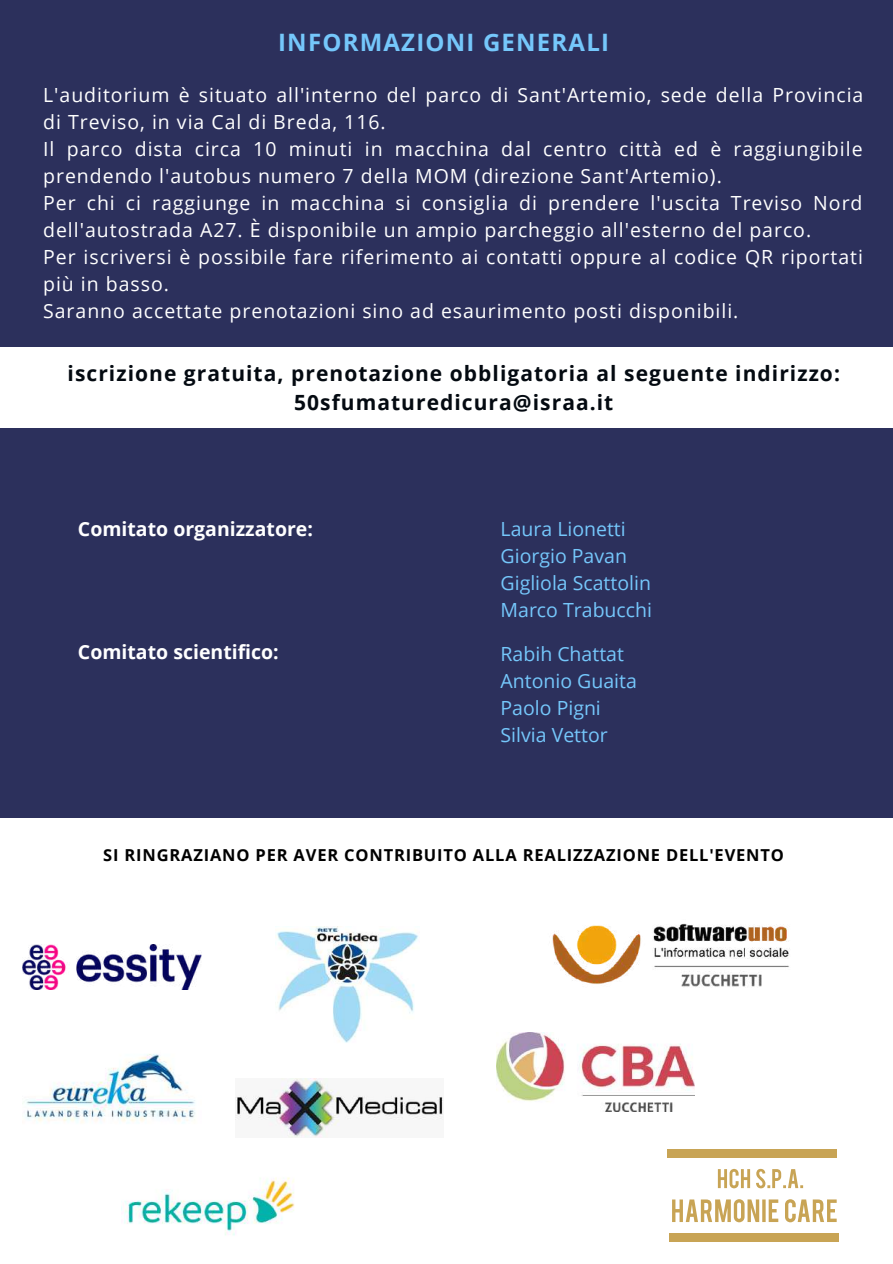
<style>
.page{position:relative;width:893px;height:1264px;background:#fff}
.page>*{position:absolute;margin:0;border:0;box-sizing:border-box;transform-origin:0 0}
.t1{font:700 24px "Open Sans";letter-spacing:.05em;color:#75c7fb}
.t2{font:700 21px/29.2px "Open Sans";letter-spacing:.05em;color:#040a11;text-align:center}
.t3{font:19.5px/27px "Open Sans";letter-spacing:.05em;color:#fff}
.t4{font:19.5px/27px "Open Sans";color:#75c7fb}
.t5{font:700 19.5px "Open Sans";color:#fff}
.t6{font:700 16.5px "Open Sans";letter-spacing:.05em;color:#000}
</style>
<div class="page">
<div style="left:0;top:0;width:892px;height:1262px;background:#2c305c"></div>
<div style="left:0;top:818px;width:892px;height:444px;background:#fff"></div>
<img style="left:121px;top:1177px;width:174px;height:59px">
<img style="left:23px;top:944px;width:178px;height:45px">
<img style="left:24px;top:1054px;width:171px;height:69px">
<div style="left:666px;top:1149px;width:170px;height:8px;background:#c8a455"></div>
<div style="left:669px;top:1233px;width:170px;height:8px;background:#c8a455"></div>
<svg style="left:672px;top:1199px;width:164px;height:23px"></svg>
<svg style="left:717px;top:1168px;width:86px;height:20px"></svg>
<img style="left:552px;top:923px;width:238px;height:64px">
<img style="left:497px;top:1032px;width:197px;height:79px">
<img style="left:235px;top:1078px;width:208px;height:59px">
<img style="left:276px;top:926px;width:143px;height:117px">
<div style="left:0;top:347px;width:892px;height:81px;background:#fff"></div>
<p class="t1" style="left:278px;top:25px;width:332px">INFORMAZIONI GENERALI</p>
<p class="t3" style="left:43px;top:81px;width:821px">L'auditorium è situato all'interno del parco di Sant'Artemio, sede della Provincia di Treviso, in via Cal di Breda, 116.<br>Il parco dista circa 10 minuti in macchina dal centro città ed è raggiungibile prendendo l'autobus numero 7 della MOM (direzione Sant'Artemio).<br>Per chi ci raggiunge in macchina si consiglia di prendere l'uscita Treviso Nord dell'autostrada A27. È disponibile un ampio parcheggio all'esterno del parco.<br>Per iscriversi è possibile fare riferimento ai contatti oppure al codice QR riportati più in basso.<br>Saranno accettate prenotazioni sino ad esaurimento posti disponibili.</p>
<p class="t2" style="left:68px;top:358px;width:773px">iscrizione gratuita, prenotazione obbligatoria al seguente indirizzo:<br>50sfumaturedicura@israa.it</p>
<p class="t5" style="left:78px;top:515px;width:236px">Comitato organizzatore:</p>
<p class="t4" style="left:500px;top:515px;width:153px">Laura Lionetti<br>Giorgio Pavan<br>Gigliola Scattolin<br>Marco Trabucchi</p>
<p class="t4" style="left:500px;top:639px;width:138px">Rabih Chattat<br>Antonio Guaita<br>Paolo Pigni<br>Silvia Vettor</p>
<p class="t5" style="left:78px;top:638px;width:202px">Comitato scientifico:</p>
<p class="t6" style="left:103px;top:843px;width:682px">SI RINGRAZIANO PER AVER CONTRIBUITO ALLA REALIZZAZIONE DELL'EVENTO</p>
</div>
